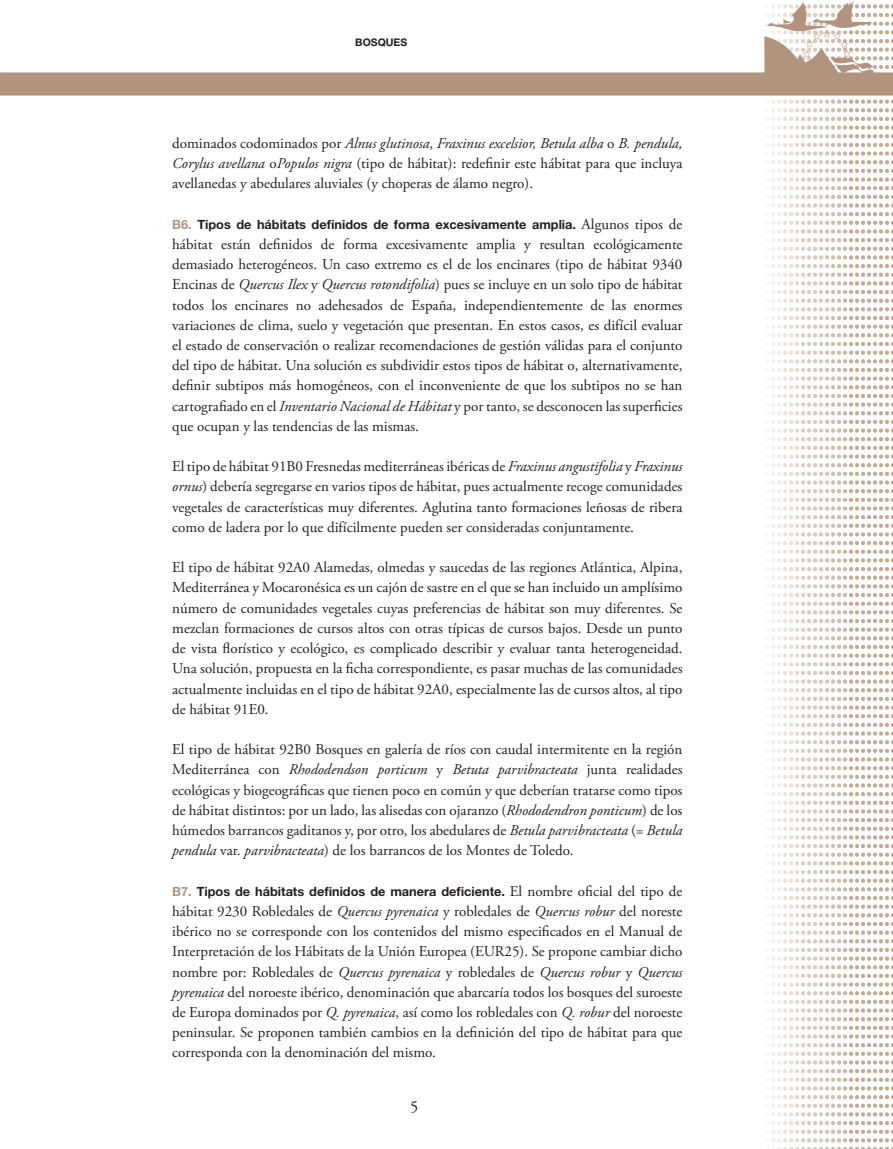
<style>
.page{position:relative;width:893px;height:1149px;background:#fff}
.page>*{position:absolute;margin:0;border:0;box-sizing:border-box;transform-origin:0 0}
.t1{font:16.5px "Adobe Garamond Pro";color:#231f20}
.t2{font:15px/20.2px "Adobe Garamond Pro";color:#231f20;text-align:justify}
.t3{font:700 12.75px "Helvetica Neue LT Std";color:#231f20}
.t4{font:700 10.5px "Helvetica Neue LT Std";color:#231f20}
.s1{font-style:italic}
.s2{color:#b2937e}
.s3{font-family:"Adobe Garamond Pro";font-weight:400;font-size:15px}
</style>
<div class="page">
<hr style="left:0;top:95px;width:893px;height:1px;background:#b2937e">
<div style="left:0;top:73px;width:893px;height:22px;background:#b2937e"></div>
<svg style="left:759px;top:0;width:134px;height:1149px"></svg>
<p class="t4" style="left:355px;top:35px;width:53px">Bosques</p>
<p class="t2" style="left:172px;top:133px;width:512px">dominados codominados por <span class="s1">Alnus glutinosa</span>, <span class="s1">Fraxinus excelsior, Betula alba</span> o <span class="s1">B. pendula, Corylus avellana</span> o<span class="s1">Populos nigra</span> (tipo de hábitat): redefinir este hábitat para que incluya avellanedas y abedulares aluviales (y choperas de álamo negro).</p>
<p class="t3" style="left:172px;top:216px;width:512px"><span class="s2">B6.</span> Tipos de hábitats definidos de forma excesivamente amplia. <span class="s3">Algunos tipos de</span></p>
<p class="t2" style="left:172px;top:234px;width:512px">hábitat están definidos de forma excesivamente amplia y resultan ecológicamente demasiado heterogéneos. Un caso extremo es el de los encinares (tipo de hábitat 9340<br>Encinas de <span class="s1">Quercus Ilex</span> y <span class="s1">Quercus rotondifolia</span>) pues se incluye en un solo tipo de hábitat todos los encinares no adehesados de España, independientemente de las enormes variaciones de clima, suelo y vegetación que presentan. En estos casos, es difícil evaluar el estado de conservación o realizar recomendaciones de gestión válidas para el conjunto del tipo de hábitat. Una solución es subdividir estos tipos de hábitat o, alternativamente, definir subtipos más homogéneos, con el inconveniente de que los subtipos no se han cartografiado en el <span class="s1">Inventario Nacional de Hábitat</span> y por tanto, se desconocen las superficies que ocupan y las tendencias de las mismas.</p>
<p class="t2" style="left:172px;top:456px;width:512px">El tipo de hábitat 91B0 Fresnedas mediterráneas ibéricas de <span class="s1">Fraxinus angustifolia</span> y <span class="s1">Fraxinus ornus</span>) debería segregarse en varios tipos de hábitat, pues actualmente recoge comunidades vegetales de características muy diferentes. Aglutina tanto formaciones leñosas de ribera como de ladera por lo que difícilmente pueden ser consideradas conjuntamente.</p>
<p class="t2" style="left:172px;top:557px;width:512px">El tipo de hábitat 92A0 Alamedas, olmedas y saucedas de las regiones Atlántica, Alpina, Mediterránea y Mocaronésica es un cajón de sastre en el que se han incluido un amplísimo número de comunidades vegetales cuyas preferencias de hábitat son muy diferentes. Se mezclan formaciones de cursos altos con otras típicas de cursos bajos. Desde un punto de vista florístico y ecológico, es complicado describir y evaluar tanta heterogeneidad.<br>Una solución, propuesta en la ficha correspondiente, es pasar muchas de las comunidades actualmente incluidas en el tipo de hábitat 92A0, especialmente las de cursos altos, al tipo de hábitat 91E0.</p>
<p class="t2" style="left:172px;top:739px;width:512px">El tipo de hábitat 92B0 Bosques en galería de ríos con caudal intermitente en la región Mediterránea con <span class="s1">Rhododendson porticum</span> y <span class="s1">Betuta parvibracteata</span> junta realidades ecológicas y biogeográficas que tienen poco en común y que deberían tratarse como tipos de hábitat distintos: por un lado, las alisedas con ojaranzo (<span class="s1">Rhododendron ponticum</span>) de los húmedos barrancos gaditanos y, por otro, los abedulares de <span class="s1">Betula parvibracteata</span> (= <span class="s1">Betula pendula</span> var. <span class="s1">parvibracteata</span>) de los barrancos de los Montes de Toledo.</p>
<p class="t3" style="left:172px;top:883px;width:512px"><span class="s2">B7.</span> Tipos de hábitats definidos de manera deficiente. <span class="s3">El nombre oficial del tipo de</span></p>
<p class="t2" style="left:172px;top:901px;width:512px">hábitat 9230 Robledales de <span class="s1">Quercus pyrenaica</span> y robledales de <span class="s1">Quercus robur</span> del noreste ibérico no se corresponde con los contenidos del mismo especificados en el Manual de Interpretación de los Hábitats de la Unión Europea (EUR25). Se propone cambiar dicho nombre por: Robledales de <span class="s1">Quercus pyrenaica</span> y robledales de <span class="s1">Quercus robur</span> y <span class="s1">Quercus pyrenaica</span> del noroeste ibérico, denominación que abarcaría todos los bosques del suroeste de Europa dominados por <span class="s1">Q. pyrenaica</span>, así como los robledales con <span class="s1">Q. robur</span> del noroeste peninsular. Se proponen también cambios en la definición del tipo de hábitat para que corresponda con la denominación del mismo.</p>
<p class="t1" style="left:410px;top:1096px;width:10px">5</p>
</div>
